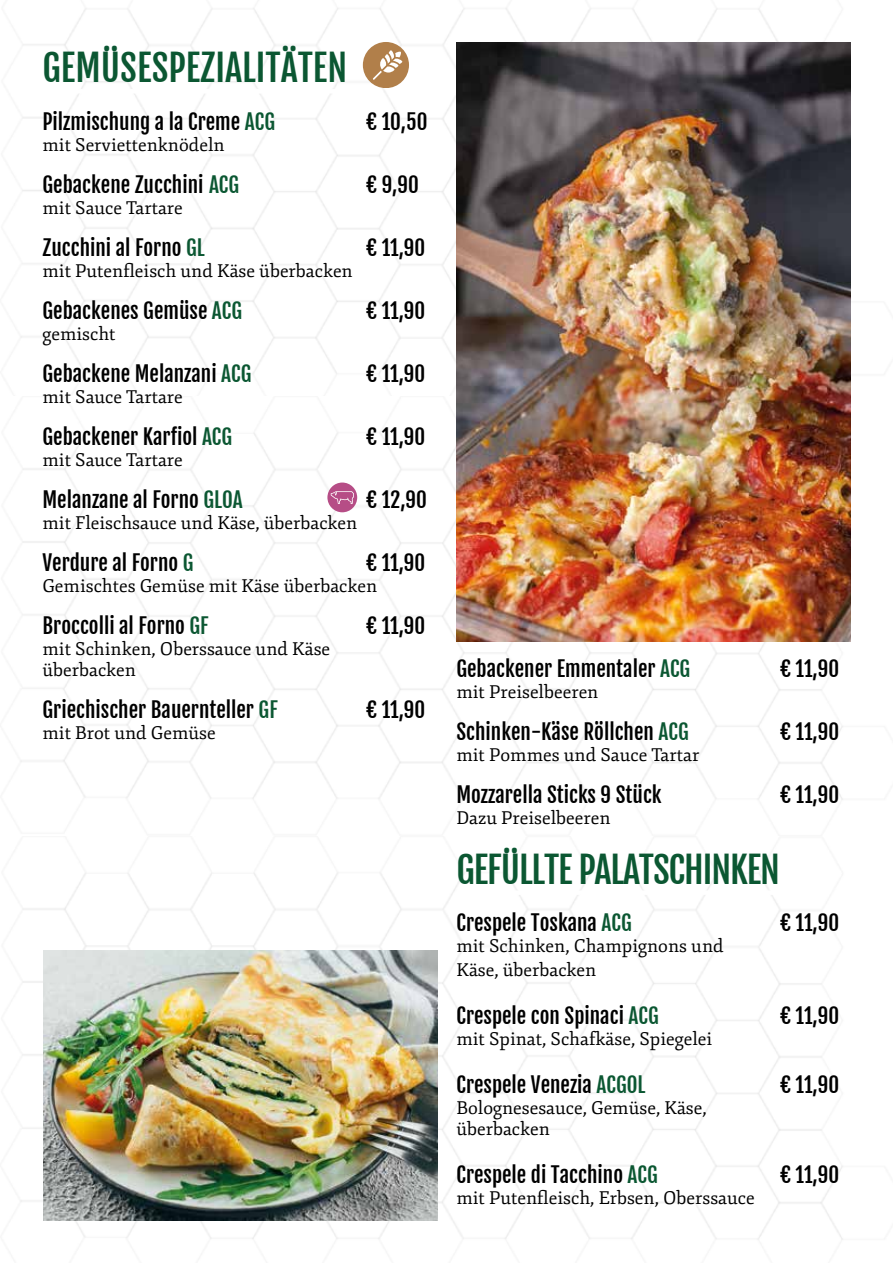
<style>
.page{position:relative;width:893px;height:1263px;background:#fff}
.page>*{position:absolute;margin:0;border:0;box-sizing:border-box;transform-origin:0 0}
.t1{font:36px "Fjalla One";letter-spacing:-.03em;color:#0b5732}
.t2{font:36px "Fjalla One";color:#0b5732}
.t3{font:21px "Fjalla One";color:#000}
.t4{font:18px/21px "Fjord One";color:#000}
.s1{color:#0b5732}
</style>
<div class="page">
<img style="left:20px;top:8px;width:831px;height:1232px">
<div style="left:43px;top:89px;width:304px;height:5px;background:#fff"></div>
<div style="left:456px;top:890px;width:324px;height:5px;background:#fff"></div>
<img style="left:43px;top:950px;width:394px;height:270px">
<img style="left:456px;top:43px;width:394px;height:598px">
<div style="left:363px;top:42px;width:46px;height:45px;background:#b17f4a;border-radius:50%"></div>
<svg style="left:373px;top:50px;width:29px;height:30px"></svg>
<div style="left:327px;top:482px;width:30px;height:30px;background:#b64d86;border-radius:50%"></div>
<svg style="left:331px;top:491px;width:23px;height:13px"></svg>
<h1 class="t2" style="left:43px;top:46px;width:306px">GEMÜSESPEZIALITÄTEN</h1>
<p class="t3" style="left:43px;top:109px;width:234px">Pilzmischung a la Creme <span class="s1">ACG</span></p>
<p class="t3" style="left:367px;top:109px;width:62px">€ 10,50</p>
<p class="t4" style="left:43px;top:135px;width:184px">mit Serviettenknödeln</p>
<p class="t3" style="left:43px;top:172px;width:198px">Gebackene Zucchini <span class="s1">ACG</span></p>
<p class="t3" style="left:367px;top:172px;width:54px">€ 9,90</p>
<p class="t4" style="left:43px;top:198px;width:142px">mit Sauce Tartare</p>
<p class="t3" style="left:43px;top:235px;width:164px">Zucchini al Forno <span class="s1">GL</span></p>
<p class="t3" style="left:367px;top:235px;width:60px">€ 11,90</p>
<p class="t4" style="left:43px;top:261px;width:312px">mit Putenfleisch und Käse überbacken</p>
<p class="t3" style="left:43px;top:298px;width:201px">Gebackenes Gemüse <span class="s1">ACG</span></p>
<p class="t3" style="left:367px;top:298px;width:60px">€ 11,90</p>
<p class="t4" style="left:43px;top:324px;width:75px">gemischt</p>
<p class="t3" style="left:43px;top:361px;width:210px">Gebackene Melanzani <span class="s1">ACG</span></p>
<p class="t3" style="left:367px;top:361px;width:60px">€ 11,90</p>
<p class="t4" style="left:43px;top:387px;width:142px">mit Sauce Tartare</p>
<p class="t3" style="left:43px;top:424px;width:191px">Gebackener Karfiol <span class="s1">ACG</span></p>
<p class="t3" style="left:367px;top:424px;width:60px">€ 11,90</p>
<p class="t4" style="left:43px;top:450px;width:142px">mit Sauce Tartare</p>
<p class="t3" style="left:43px;top:487px;width:202px">Melanzane al Forno <span class="s1">GLOA</span></p>
<p class="t3" style="left:367px;top:487px;width:62px">€ 12,90</p>
<p class="t4" style="left:43px;top:513px;width:316px">mit Fleischsauce und Käse, überbacken</p>
<p class="t3" style="left:43px;top:550px;width:152px">Verdure al Forno <span class="s1">G</span></p>
<p class="t3" style="left:367px;top:550px;width:60px">€ 11,90</p>
<p class="t4" style="left:43px;top:576px;width:336px">Gemischtes Gemüse mit Käse überbacken</p>
<p class="t3" style="left:43px;top:613px;width:168px">Broccolli al Forno <span class="s1">GF</span></p>
<p class="t3" style="left:367px;top:613px;width:60px">€ 11,90</p>
<p class="t4" style="left:43px;top:639px;width:289px">mit Schinken, Oberssauce und Käse überbacken</p>
<p class="t3" style="left:43px;top:697px;width:237px">Griechischer Bauernteller <span class="s1">GF</span></p>
<p class="t3" style="left:367px;top:697px;width:60px">€ 11,90</p>
<p class="t4" style="left:43px;top:723px;width:175px">mit Brot und Gemüse</p>
<p class="t3" style="left:456px;top:656px;width:235px">Gebackener Emmentaler <span class="s1">ACG</span></p>
<p class="t3" style="left:780px;top:656px;width:60px">€ 11,90</p>
<p class="t4" style="left:456px;top:681px;width:144px">mit Preiselbeeren</p>
<p class="t3" style="left:456px;top:719px;width:234px">Schinken-Käse Röllchen <span class="s1">ACG</span></p>
<p class="t3" style="left:780px;top:719px;width:60px">€ 11,90</p>
<p class="t4" style="left:456px;top:744px;width:244px">mit Pommes und Sauce Tartar</p>
<p class="t3" style="left:456px;top:782px;width:207px">Mozzarella Sticks 9 Stück</p>
<p class="t3" style="left:780px;top:782px;width:60px">€ 11,90</p>
<p class="t4" style="left:456px;top:807px;width:156px">Dazu Preiselbeeren</p>
<h1 class="t1" style="left:456px;top:847px;width:325px">GEFÜLLTE PALATSCHINKEN</h1>
<p class="t3" style="left:456px;top:910px;width:177px">Crespele Toskana <span class="s1">ACG</span></p>
<p class="t3" style="left:780px;top:910px;width:60px">€ 11,90</p>
<p class="t4" style="left:456px;top:935px;width:269px;line-height:24px">mit Schinken, Champignons und<br>Käse, überbacken</p>
<p class="t3" style="left:456px;top:1003px;width:204px">Crespele con Spinaci <span class="s1">ACG</span></p>
<p class="t3" style="left:780px;top:1003px;width:60px">€ 11,90</p>
<p class="t4" style="left:456px;top:1029px;width:257px">mit Spinat, Schafkäse, Spiegelei</p>
<p class="t3" style="left:456px;top:1072px;width:191px">Crespele Venezia <span class="s1">ACGOL</span></p>
<p class="t3" style="left:780px;top:1072px;width:60px">€ 11,90</p>
<p class="t4" style="left:456px;top:1098px;width:252px">Bolognesesauce, Gemüse, Käse, überbacken</p>
<p class="t3" style="left:456px;top:1162px;width:203px">Crespele di Tacchino <span class="s1">ACG</span></p>
<p class="t3" style="left:780px;top:1162px;width:60px">€ 11,90</p>
<p class="t4" style="left:456px;top:1188px;width:300px">mit Putenfleisch, Erbsen, Oberssauce</p>
</div>
